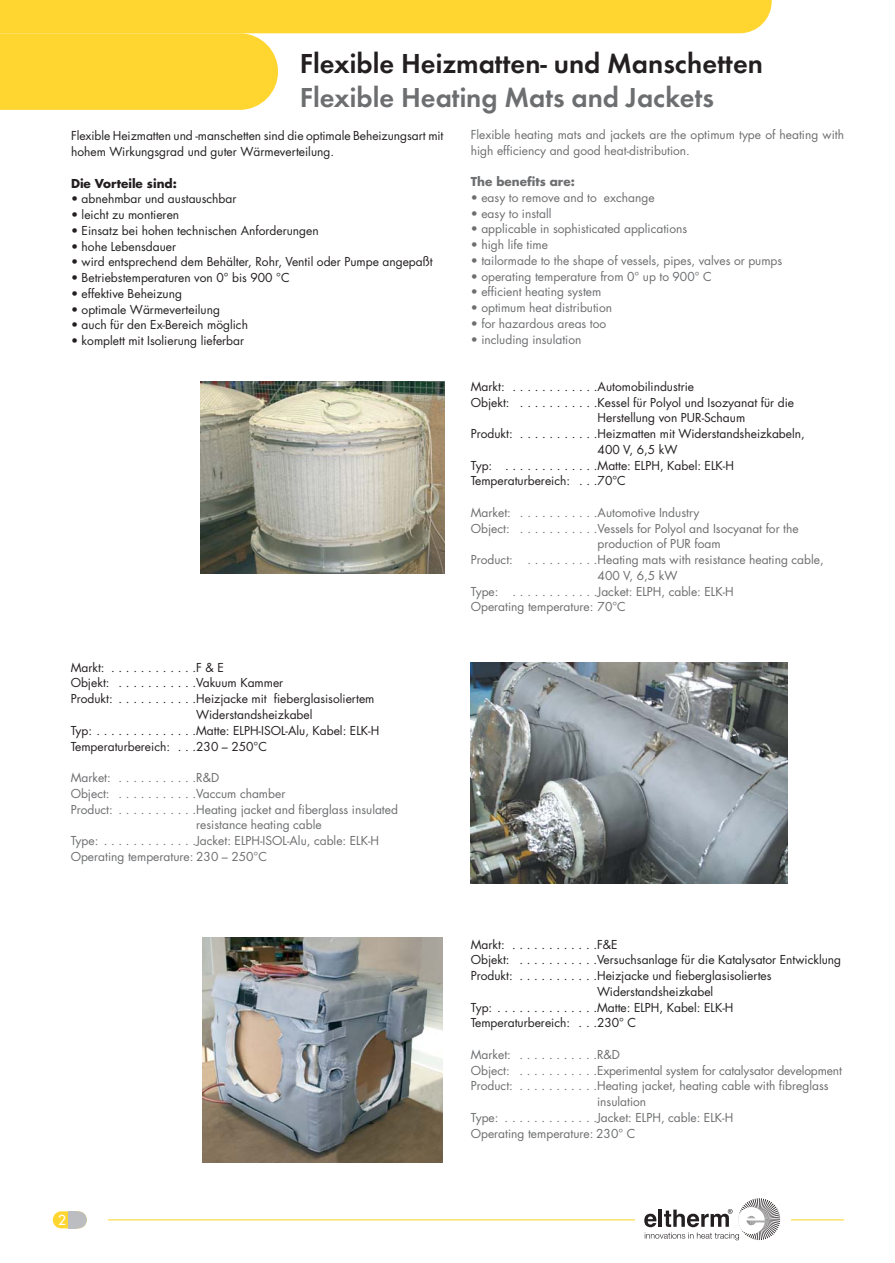
<style>
.page{position:relative;width:895px;height:1263px;background:#fff}
.page>*{position:absolute;margin:0;border:0;box-sizing:border-box;transform-origin:0 0}
.t1{font:600 28.5px "Futura T";color:#231f20}
.t2{font:600 28.5px "Futura T";color:#6d6e70}
.t3{font:13.5px "Futura";color:#fff}
.t4{font:12px/15.8px "Futura";color:#231f20}
.t5{font:12px/15.8px "Futura";color:#6d6e70}
.t6{font:700 12px "Futura";color:#231f20}
.t7{font:700 12px "Futura";color:#6d6e70}
</style>
<div class="page">
<svg style="left:0;top:0;width:771px;height:110px"></svg>
<div style="left:53px;top:1211px;width:34px;height:17px;background:#ffd52f;border-radius:9px"></div>
<div style="left:69px;top:1211px;width:8px;height:17px;background:#bbbdc0"></div>
<div style="left:69px;top:1211px;width:18px;height:17px;background:#bbbdc0;border-radius:9px"></div>
<hr style="left:108px;top:1219px;width:735px;height:1px;background:#ffd52f">
<img style="left:200px;top:382px;width:244px;height:191px">
<img style="left:470px;top:662px;width:317px;height:221px">
<img style="left:203px;top:937px;width:239px;height:225px">
<div style="left:635px;top:1213px;width:155px;height:15px;background:#fff"></div>
<svg style="left:644px;top:1198px;width:136px;height:42px"></svg>
<h1 class="t1" style="left:299px;top:52px;width:465px">Flexible Heizmatten- und Manschetten</h1>
<h1 class="t2" style="left:299px;top:86px;width:416px">Flexible Heating Mats and Jackets</h1>
<p class="t4" style="left:71px;top:129px;width:374px">Flexible Heizmatten und -manschetten sind die optimale Beheizungsart mit hohem Wirkungsgrad und guter Wärmeverteilung.</p>
<p class="t6" style="left:71px;top:178px;width:107px">Die Vorteile sind:</p>
<p class="t4" style="left:71px;top:192px;width:167px">• abnehmbar und austauschbar</p>
<p class="t4" style="left:71px;top:208px;width:110px">• leicht zu montieren</p>
<p class="t4" style="left:71px;top:224px;width:249px">• Einsatz bei hohen technischen Anforderungen</p>
<p class="t4" style="left:71px;top:239px;width:106px">• hohe Lebensdauer</p>
<p class="t4" style="left:71px;top:255px;width:363px">• wird entsprechend dem Behälter, Rohr, Ventil oder Pumpe angepaßt</p>
<p class="t4" style="left:71px;top:271px;width:220px">• Betriebstemperaturen von 0° bis 900 °C</p>
<p class="t4" style="left:71px;top:287px;width:113px">• effektive Beheizung</p>
<p class="t4" style="left:71px;top:302px;width:150px">• optimale Wärmeverteilung</p>
<p class="t4" style="left:71px;top:318px;width:178px">• auch für den Ex-Bereich möglich</p>
<p class="t4" style="left:71px;top:334px;width:175px">• komplett mit Isolierung lieferbar</p>
<p class="t5" style="left:470px;top:128px;width:374px">Flexible heating mats and jackets are the optimum type of heating with high efficiency and good heat-distribution.</p>
<p class="t7" style="left:470px;top:176px;width:106px">The benefits are:</p>
<p class="t5" style="left:470px;top:191px;width:185px">• easy to remove and to exchange</p>
<p class="t5" style="left:470px;top:206px;width:82px">• easy to install</p>
<p class="t5" style="left:470px;top:222px;width:218px">• applicable in sophisticated applications</p>
<p class="t5" style="left:470px;top:238px;width:79px">• high life time</p>
<p class="t5" style="left:470px;top:254px;width:313px">• tailormade to the shape of vessels, pipes, valves or pumps</p>
<p class="t5" style="left:470px;top:269px;width:242px">• operating temperature from 0° up to 900° C</p>
<p class="t5" style="left:470px;top:285px;width:132px">• efficient heating system</p>
<p class="t5" style="left:470px;top:301px;width:143px">• optimum heat distribution</p>
<p class="t5" style="left:470px;top:317px;width:137px">• for hazardous areas too</p>
<p class="t5" style="left:470px;top:332px;width:112px">• including insulation</p>
<p class="t4" style="left:470px;top:380px;width:225px">Markt: . . . . . . . . . . . .Automobilindustrie</p>
<p class="t4" style="left:470px;top:395px;width:325px">Objekt: . . . . . . . . . . .Kessel für Polyol und Isozyanat für die</p>
<p class="t4" style="left:597px;top:411px;width:149px">Herstellung von PUR-Schaum</p>
<p class="t4" style="left:470px;top:427px;width:335px">Produkt: . . . . . . . . . . .Heizmatten mit Widerstandsheizkabeln,</p>
<p class="t4" style="left:597px;top:443px;width:81px">400 V, 6,5 kW</p>
<p class="t4" style="left:470px;top:458px;width:264px">Typ: . . . . . . . . . . . . .Matte: ELPH, Kabel: ELK-H</p>
<p class="t4" style="left:470px;top:474px;width:156px">Temperaturbereich: . . .70°C</p>
<p class="t5" style="left:470px;top:506px;width:230px">Market: . . . . . . . . . . .Automotive Industry</p>
<p class="t5" style="left:470px;top:521px;width:329px">Object: . . . . . . . . . . .Vessels for Polyol and Isocyanat for the</p>
<p class="t5" style="left:597px;top:537px;width:125px">production of PUR foam</p>
<p class="t5" style="left:470px;top:553px;width:354px">Product: . . . . . . . . . .Heating mats with resistance heating cable,</p>
<p class="t5" style="left:597px;top:569px;width:81px">400 V, 6,5 kW</p>
<p class="t5" style="left:470px;top:584px;width:264px">Type: . . . . . . . . . . . .Jacket: ELPH, cable: ELK-H</p>
<p class="t5" style="left:470px;top:600px;width:156px">Operating temperature: 70°C</p>
<p class="t4" style="left:71px;top:660px;width:154px">Markt: . . . . . . . . . . . .F &amp; E</p>
<p class="t4" style="left:71px;top:676px;width:214px">Objekt: . . . . . . . . . . .Vakuum Kammer</p>
<p class="t4" style="left:71px;top:692px;width:305px">Produkt: . . . . . . . . . . .Heizjacke mit fieberglasisoliertem</p>
<p class="t4" style="left:196px;top:708px;width:118px">Widerstandsheizkabel</p>
<p class="t4" style="left:71px;top:723px;width:310px">Typ: . . . . . . . . . . . . . .Matte: ELPH-ISOL-Alu, Kabel: ELK-H</p>
<p class="t4" style="left:71px;top:739px;width:198px">Temperaturbereich: . . .230 – 250°C</p>
<p class="t5" style="left:71px;top:771px;width:150px">Market: . . . . . . . . . . .R&amp;D</p>
<p class="t5" style="left:71px;top:786px;width:216px">Object: . . . . . . . . . . .Vaccum chamber</p>
<p class="t5" style="left:71px;top:802px;width:329px">Product: . . . . . . . . . . .Heating jacket and fiberglass insulated</p>
<p class="t5" style="left:196px;top:818px;width:127px">resistance heating cable</p>
<p class="t5" style="left:71px;top:834px;width:310px">Type: . . . . . . . . . . . . .Jacket: ELPH-ISOL-Alu, cable: ELK-H</p>
<p class="t5" style="left:71px;top:849px;width:198px">Operating temperature: 230 – 250°C</p>
<p class="t3" style="left:58px;top:1213px;width:9px">2</p>
<p class="t4" style="left:470px;top:937px;width:148px">Markt: . . . . . . . . . . . .F&amp;E</p>
<p class="t4" style="left:470px;top:953px;width:372px">Objekt: . . . . . . . . . . .Versuchsanlage für die Katalysator Entwicklung</p>
<p class="t4" style="left:470px;top:969px;width:302px">Produkt: . . . . . . . . . . .Heizjacke und fieberglasisoliertes</p>
<p class="t4" style="left:597px;top:984px;width:118px">Widerstandsheizkabel</p>
<p class="t4" style="left:470px;top:1000px;width:264px">Typ: . . . . . . . . . . . . . .Matte: ELPH, Kabel: ELK-H</p>
<p class="t4" style="left:470px;top:1016px;width:167px">Temperaturbereich: . . .230° C</p>
<p class="t5" style="left:470px;top:1047px;width:151px">Market: . . . . . . . . . . .R&amp;D</p>
<p class="t5" style="left:470px;top:1063px;width:372px">Object: . . . . . . . . . . .Experimental system for catalysator development</p>
<p class="t5" style="left:470px;top:1079px;width:359px">Product: . . . . . . . . . . .Heating jacket, heating cable with fibreglass</p>
<p class="t5" style="left:597px;top:1095px;width:51px">insulation</p>
<p class="t5" style="left:470px;top:1110px;width:264px">Type: . . . . . . . . . . . . .Jacket: ELPH, cable: ELK-H</p>
<p class="t5" style="left:470px;top:1126px;width:166px">Operating temperature: 230° C</p>
</div>
